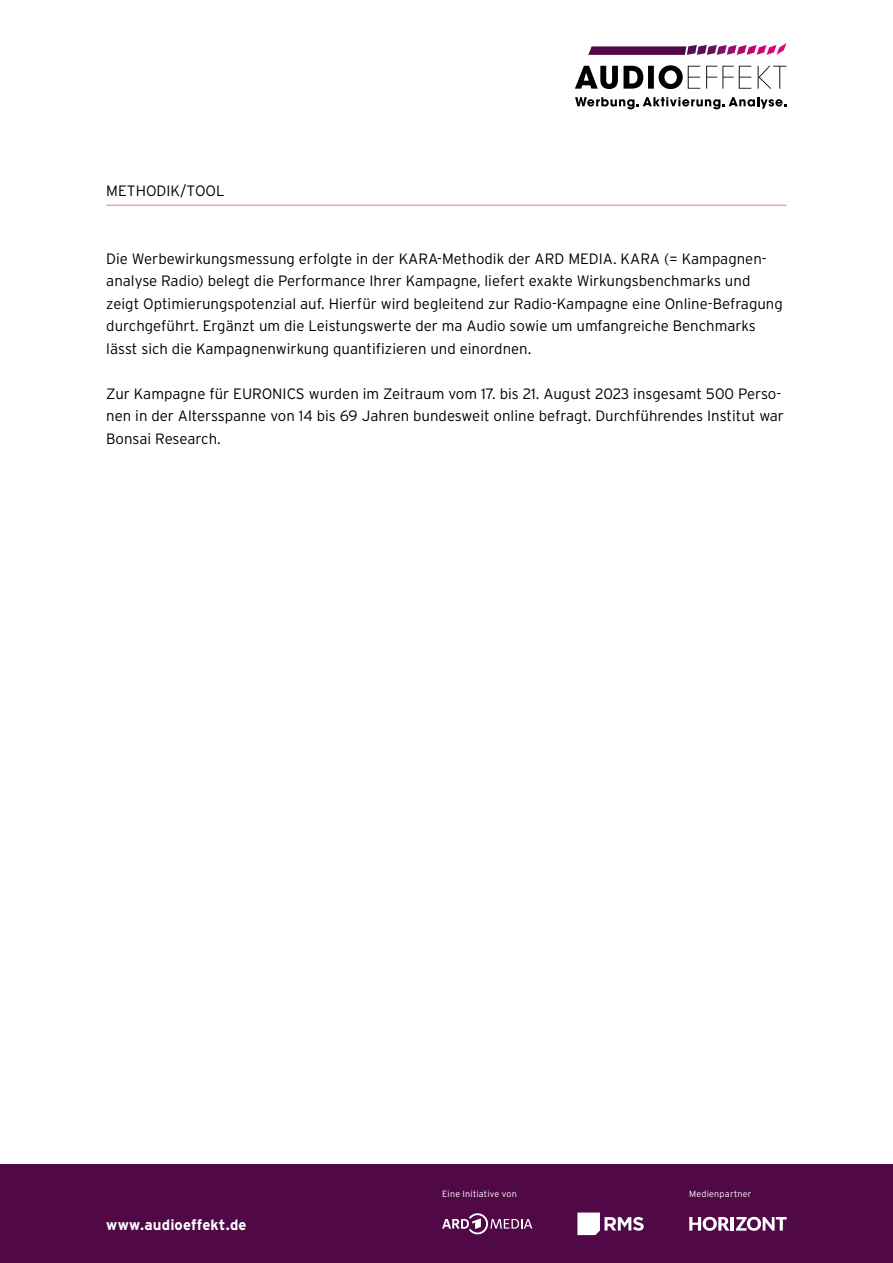
<style>
.page{position:relative;width:893px;height:1263px;background:#fff}
.page>*{position:absolute;margin:0;border:0;box-sizing:border-box;transform-origin:0 0}
.t1{font:300 15px/22.5px "Interstate";color:#000}
.t2{font:700 15px "Interstate";letter-spacing:.01em;color:#fff}
.t3{font:300 9px "Interstate";letter-spacing:.025em;color:#fff}
</style>
<div class="page">
<svg style="left:588px;top:43px;width:198px;height:12px"></svg>
<svg style="left:575px;top:65px;width:211px;height:24px"></svg>
<svg style="left:575px;top:97px;width:211px;height:12px"></svg>
<div style="left:0;top:1164px;width:893px;height:99px;background:#500847"></div>
<hr style="left:106px;top:205px;width:681px;height:1px;background:#ef787e">
<svg style="left:577px;top:1212px;width:67px;height:23px"></svg>
<svg style="left:442px;top:1213px;width:90px;height:21px"></svg>
<svg style="left:689px;top:1217px;width:98px;height:14px"></svg>
<p class="t1" style="left:106px;top:180px;width:120px">METHODIK/TOOL</p>
<p class="t1" style="left:106px;top:247px;width:678px">Die Werbewirkungsmessung erfolgte in der KARA-Methodik der ARD MEDIA. KARA (= Kampagnen&shy;analyse Radio) belegt die Performance Ihrer Kampagne, liefert exakte Wirkungsbenchmarks und zeigt Optimierungspotenzial auf. Hierfür wird begleitend zur Radio-Kampagne eine Online-Befragung durchgeführt. Ergänzt um die Leistungswerte der ma Audio sowie um umfangreiche Benchmarks lässt sich die Kampagnenwirkung quantifizieren und einordnen.</p>
<p class="t1" style="left:106px;top:382px;width:679px">Zur Kampagne für EURONICS wurden im Zeitraum vom 17. bis 21. August 2023 insgesamt 500 Perso&shy;nen in der Altersspanne von 14 bis 69 Jahren bundesweit online befragt. Durchführendes Institut war<br>Bonsai Research.</p>
<p class="t2" style="left:106px;top:1216px;width:142px">www.audioeffekt.de</p>
<p class="t3" style="left:442px;top:1189px;width:76px">Eine Initiative von</p>
<p class="t3" style="left:689px;top:1189px;width:64px">Medienpartner</p>
</div>
